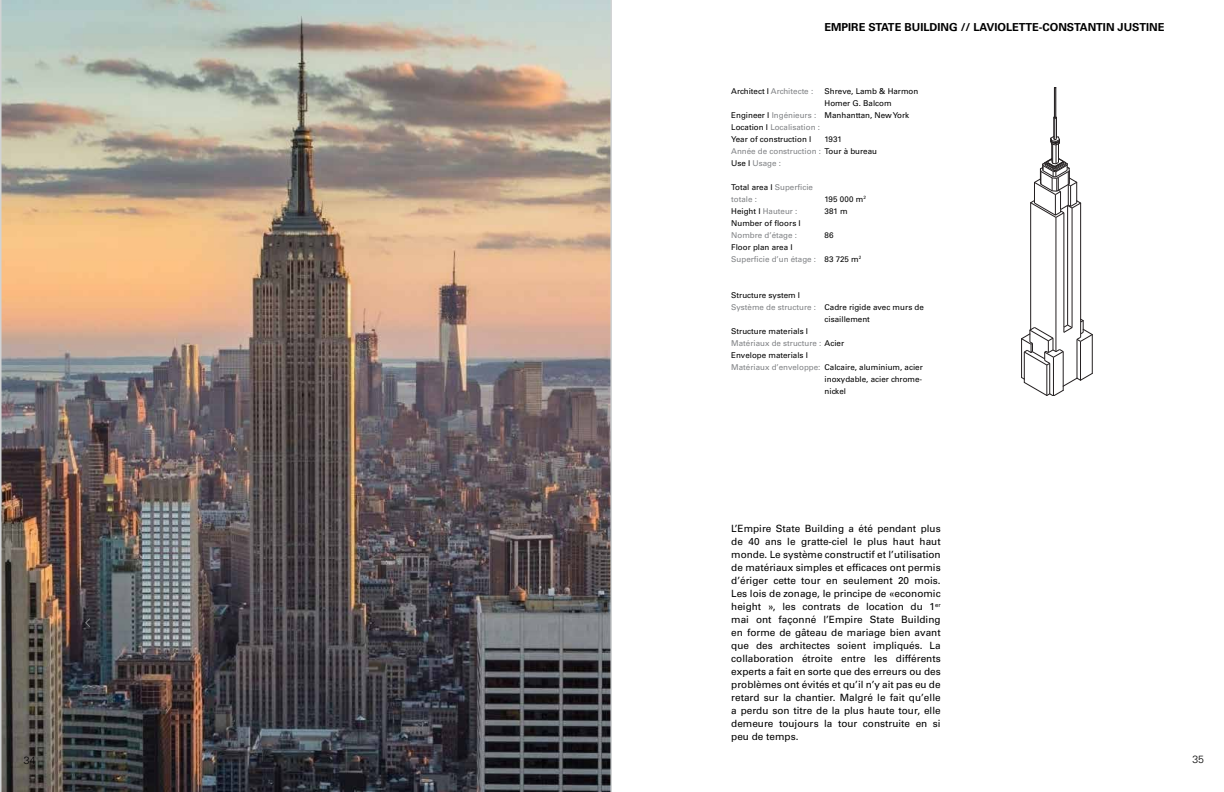
<style>
.page{position:relative;width:1224px;height:792px;background:#fff}
.page>*{position:absolute;margin:0;border:0;box-sizing:border-box;transform-origin:0 0}
.t1{font:700 11px "Univers LT Std";color:#000}
.t2{font:300 10.5px "Univers LT Std";color:#000}
.t3{font:10px/13px "Univers LT Std";color:#000;text-align:justify}
.t4{font:8px/12px "Univers LT Std";color:#000}
.t5{font:8px "Univers LT Std";color:#808285}
.s1{color:#000}
.s2{color:#808285}
</style>
<div class="page">
<img style="left:0;top:0;width:612px;height:792px">
<svg style="left:84px;top:617px;width:7px;height:11px"></svg>
<svg style="left:1030px;top:203px;width:52px;height:116px"></svg>
<hr style="left:1072px;top:208px;width:1px;height:120px;background:#231f20">
<hr style="left:1056px;top:217px;width:1px;height:135px;background:#231f20">
<hr style="left:1031px;top:203px;width:1px;height:127px;background:#231f20">
<hr style="left:1067px;top:205px;width:1px;height:120px;background:#231f20">
<hr style="left:1064px;top:213px;width:1px;height:114px;background:#231f20">
<hr style="left:1080px;top:203px;width:1px;height:116px;background:#231f20">
<svg style="left:1030px;top:88px;width:51px;height:130px"></svg>
<svg style="left:1021px;top:319px;width:72px;height:77px"></svg>
<p class="t1" style="left:824px;top:21px;width:342px">EMPIRE STATE BUILDING // LAVIOLETTE-CONSTANTIN JUSTINE</p>
<p class="t4" style="left:825px;top:85px;width:95px">Shreve, Lamb &amp; Harmon<br>Homer G. Balcom<br>Manhanttan, New York</p>
<p class="t4" style="left:825px;top:133px;width:19px">1931</p>
<p class="t5" style="left:731px;top:86px;width:83px"><span class="s1">Architect I</span> Architecte :</p>
<p class="t4" style="left:731px;top:109px;width:147px">Engineer I <span class="s2">Ingénieurs :<br></span>Location I <span class="s2">Localisation :<br></span>Year of construction I<br><span class="s2">Année de construction :</span> Tour à bureau<br>Use I <span class="s2">Usage :</span></p>
<p class="t4" style="left:731px;top:181px;width:83px">Total area I <span class="s2">Superficie totale :<br></span>Height I <span class="s2">Hauteur :<br></span>Number of floors I</p>
<p class="t5" style="left:731px;top:230px;width:67px">Nombre d’étage :</p>
<p class="t4" style="left:731px;top:241px;width:63px">Floor plan area I</p>
<p class="t5" style="left:731px;top:254px;width:86px">Superficie d’un étage :</p>
<p class="t4" style="left:731px;top:289px;width:70px">Structure system I</p>
<p class="t5" style="left:731px;top:302px;width:86px">Système de structure :</p>
<p class="t4" style="left:731px;top:325px;width:114px">Structure materials I<br><span class="s2">Matériaux de structure :</span> Acier<br>Envelope materials I</p>
<p class="t5" style="left:731px;top:362px;width:91px">Matériaux d’enveloppe:</p>
<p class="t4" style="left:825px;top:193px;width:43px">195 000 m<sup>2<br></sup>381 m</p>
<p class="t4" style="left:825px;top:229px;width:10px">86</p>
<p class="t4" style="left:825px;top:253px;width:38px">83 725 m<sup>2</sup></p>
<p class="t4" style="left:825px;top:301px;width:101px">Cadre rigide avec murs de cisaillement</p>
<p class="t4" style="left:825px;top:361px;width:100px;text-align:justify">Calcaire, aluminium, acier inoxydable, acier chrome&shy;nickel</p>
<p class="t3" style="left:731px;top:523px;width:211px">L’Empire State Building a été pendant plus de 40 ans le gratte-ciel le plus haut haut monde. Le système constructif et l’utilisation de matériaux simples et efficaces ont permis d’ériger cette tour en seulement 20 mois.<br>Les lois de zonage, le principe de «economic height », les contrats de location du 1<sup>er </sup>mai ont façonné l’Empire State Building en forme de gâteau de mariage bien avant que des architectes soient impliqués. La collaboration étroite entre les différents experts a fait en sorte que des erreurs ou des problèmes ont évités et qu’il n’y ait pas eu de retard sur la chantier. Malgré le fait qu’elle a perdu son titre de la plus haute tour, elle demeure toujours la tour construite en si peu de temps.</p>
<p class="t2" style="left:24px;top:753px;width:13px">34</p>
<p class="t2" style="left:1192px;top:753px;width:13px">35</p>
</div>
